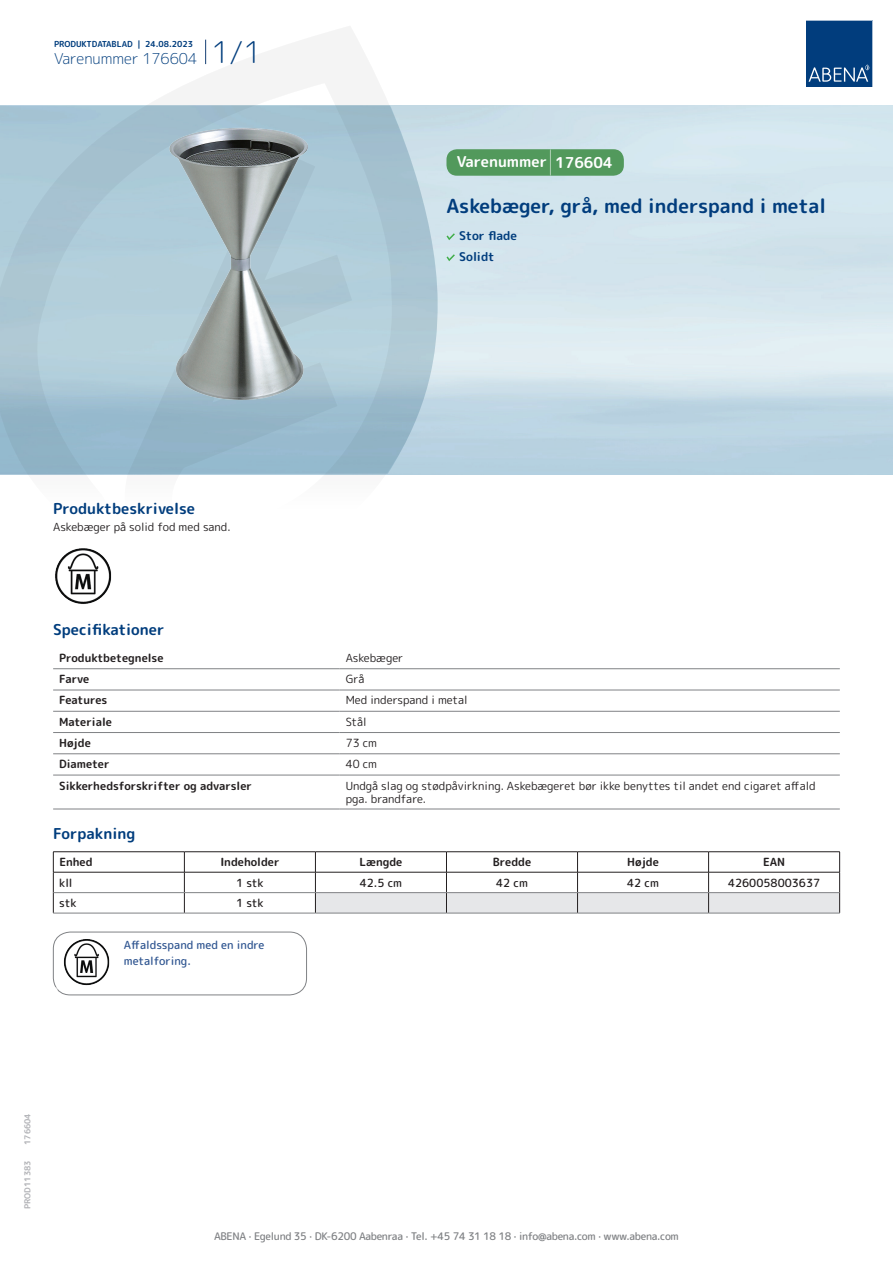
<style>
.page{position:relative;width:893px;height:1263px;background:#fff}
.page>*{position:absolute;margin:0;border:0;box-sizing:border-box;transform-origin:0 0}
.t1{font:700 19.5px "Rounded Mplus 1 c";color:#013d7d}
.t2{font:700 15px "Rounded Mplus 1 c";color:#013d7d}
.t3{font:300 15px "Rounded Mplus 1 c";color:#013d7d}
.t4{font:700 15px "Rounded Mplus 1 c";color:#fff}
.t5{font:700 12px/21px "Rounded Mplus 1 c";color:#013d7d}
.t6{font:11.25px/13.5px "Rounded Mplus 1 c";color:#231f20}
.t7{font:700 11.25px "Rounded Mplus 1 c";color:#231f20}
.t8{font:500 11.25px "Rounded Mplus 1 c";color:#231f20}
.t9{font:500 11.25px/16.5px "Rounded Mplus 1 c";color:#305691}
.t10{font:500 10.5px "Rounded Mplus 1 c";letter-spacing:-.03em;color:#808285}
.t11{font:700 10.5px "Rounded Mplus 1 c";color:#fff}
.t12{font:700 8.25px "Rounded Mplus 1 c";color:#013d7d}
.t13{font:700 8.25px "Rounded Mplus 1 c";color:#b2b3b7}
.s1{font-size:30px}
.s2{font-size:25.5px}
</style>
<div class="page">
<svg style="left:0;top:26px;width:439px;height:449px"></svg>
<svg style="left:0;top:106px;width:438px;height:368px;background:#a7c5d3"></svg>
<svg style="left:205px;top:40px;width:1px;height:24px"></svg>
<svg style="left:806px;top:20px;width:67px;height:67px;background:#144b86"></svg>
<img style="left:168px;top:127px;width:142px;height:275px">
<img style="left:55px;top:548px;width:57px;height:56px">
<hr style="left:53px;top:668px;width:287px;height:1px;background:#808285">
<hr style="left:340px;top:668px;width:500px;height:1px;background:#808285">
<hr style="left:53px;top:690px;width:287px;height:1px;background:#808285">
<hr style="left:340px;top:690px;width:500px;height:1px;background:#808285">
<hr style="left:53px;top:711px;width:287px;height:1px;background:#808285">
<hr style="left:340px;top:711px;width:500px;height:1px;background:#808285">
<hr style="left:53px;top:732px;width:287px;height:1px;background:#808285">
<hr style="left:340px;top:732px;width:500px;height:1px;background:#808285">
<hr style="left:53px;top:753px;width:287px;height:1px;background:#808285">
<hr style="left:340px;top:753px;width:500px;height:1px;background:#808285">
<hr style="left:53px;top:775px;width:287px;height:1px;background:#808285">
<hr style="left:340px;top:775px;width:500px;height:1px;background:#808285">
<hr style="left:53px;top:809px;width:287px;height:1px;background:#808285">
<hr style="left:340px;top:809px;width:500px;height:1px;background:#808285">
<hr style="left:53px;top:851px;width:131px;height:1px;background:#231f20">
<hr style="left:184px;top:851px;width:131px;height:1px;background:#231f20">
<hr style="left:315px;top:851px;width:131px;height:1px;background:#231f20">
<hr style="left:446px;top:851px;width:131px;height:1px;background:#231f20">
<hr style="left:577px;top:851px;width:132px;height:1px;background:#231f20">
<hr style="left:709px;top:851px;width:131px;height:1px;background:#231f20">
<hr style="left:53px;top:872px;width:131px;height:1px;background:#231f20">
<hr style="left:184px;top:872px;width:131px;height:1px;background:#231f20">
<svg style="left:53px;top:852px;width:1px;height:61px"></svg>
<svg style="left:184px;top:852px;width:1px;height:61px"></svg>
<svg style="left:315px;top:852px;width:525px;height:61px"></svg>
<hr style="left:54px;top:892px;width:130px;height:1px;background:#808285">
<hr style="left:184px;top:892px;width:131px;height:1px;background:#808285">
<hr style="left:315px;top:892px;width:131px;height:1px;background:#808285">
<hr style="left:446px;top:892px;width:131px;height:1px;background:#808285">
<hr style="left:577px;top:892px;width:132px;height:1px;background:#808285">
<hr style="left:709px;top:892px;width:130px;height:1px;background:#808285">
<hr style="left:53px;top:913px;width:131px;height:1px;background:#808285">
<hr style="left:184px;top:913px;width:131px;height:1px;background:#808285">
<hr style="left:315px;top:913px;width:131px;height:1px;background:#808285">
<hr style="left:446px;top:913px;width:131px;height:1px;background:#808285">
<hr style="left:577px;top:913px;width:132px;height:1px;background:#808285">
<hr style="left:709px;top:913px;width:131px;height:1px;background:#808285">
<img style="left:64px;top:939px;width:46px;height:46px">
<div style="left:53px;top:932px;width:254px;height:63px;border:1px solid #808285;border-radius:17px"></div>
<svg style="left:446px;top:233px;width:9px;height:7px"></svg>
<svg style="left:446px;top:254px;width:9px;height:7px"></svg>
<div style="left:446px;top:149px;width:178px;height:27px;background:#52995c;border-radius:10px"></div>
<p class="t12" style="left:54px;top:38px;width:141px">PRODUKTDATABLAD | 24.08.2023</p>
<h2 class="t3" style="left:54px;top:48px;width:209px">Varenummer 176604 <span class="s1">1/1</span></h2>
<h2 class="t4" style="left:457px;top:151px;width:157px">Varenummer <span class="s2">|</span> 176604</h2>
<h1 class="t1" style="left:446px;top:192px;width:381px">Askebæger, grå, med inderspand i metal</h1>
<p class="t5" style="left:459px;top:225px;width:59px">Stor flade<br>Solidt</p>
<h2 class="t2" style="left:53px;top:498px;width:143px">Produktbeskrivelse</h2>
<p class="t6" style="left:53px;top:520px;width:179px">Askebæger på solid fod med sand.</p>
<h2 class="t2" style="left:53px;top:619px;width:113px">Specifikationer</h2>
<p class="t7" style="left:59px;top:650px;width:106px">Produktbetegnelse</p>
<p class="t6" style="left:346px;top:651px;width:59px">Askebæger</p>
<p class="t7" style="left:59px;top:671px;width:32px">Farve</p>
<p class="t6" style="left:346px;top:672px;width:20px">Grå</p>
<p class="t7" style="left:59px;top:692px;width:50px">Features</p>
<p class="t6" style="left:346px;top:693px;width:123px">Med inderspand i metal</p>
<p class="t7" style="left:59px;top:714px;width:54px">Materiale</p>
<p class="t6" style="left:346px;top:715px;width:23px">Stål</p>
<p class="t7" style="left:59px;top:735px;width:33px">Højde</p>
<p class="t6" style="left:346px;top:736px;width:33px">73 cm</p>
<p class="t7" style="left:59px;top:756px;width:52px">Diameter</p>
<p class="t6" style="left:346px;top:757px;width:33px">40 cm</p>
<p class="t7" style="left:59px;top:777px;width:194px">Sikkerhedsforskrifter og advarsler</p>
<p class="t6" style="left:346px;top:779px;width:471px">Undgå slag og stødpåvirkning. Askebægeret bør ikke benyttes til andet end cigaret affald pga. brandfare.</p>
<h2 class="t2" style="left:53px;top:823px;width:84px">Forpakning</h2>
<p class="t7" style="left:59px;top:854px;width:35px">Enhed</p>
<p class="t7" style="left:220px;top:854px;width:61px">Indeholder</p>
<p class="t7" style="left:359px;top:854px;width:44px">Længde</p>
<p class="t7" style="left:493px;top:854px;width:40px">Bredde</p>
<p class="t7" style="left:627px;top:854px;width:33px">Højde</p>
<p class="t7" style="left:763px;top:854px;width:24px">EAN</p>
<p class="t8" style="left:59px;top:874px;width:15px">kll</p>
<p class="t8" style="left:236px;top:874px;width:29px">1 stk</p>
<p class="t8" style="left:360px;top:874px;width:44px">42.5 cm</p>
<p class="t8" style="left:496px;top:874px;width:33px">42 cm</p>
<p class="t8" style="left:627px;top:874px;width:33px">42 cm</p>
<p class="t8" style="left:728px;top:874px;width:94px">4260058003637</p>
<p class="t8" style="left:59px;top:895px;width:19px">stk</p>
<p class="t8" style="left:236px;top:895px;width:29px">1 stk</p>
<p class="t9" style="left:124px;top:936px;width:142px">Affaldsspand med en indre metalforing.</p>
<p class="t11" style="left:53px;top:984px;width:7px">*</p>
<p class="t13" style="left:22px;top:1145px;width:33px;rotate:-90deg">176604</p>
<p class="t13" style="left:22px;top:1209px;width:50px;rotate:-90deg">PROD11383</p>
<p class="t10" style="left:214px;top:1229px;width:466px">ABENA · Egelund 35 · DK-6200 Aabenraa · Tel. +45 74 31 18 18 · info@abena.com · www.abena.com</p>
</div>
